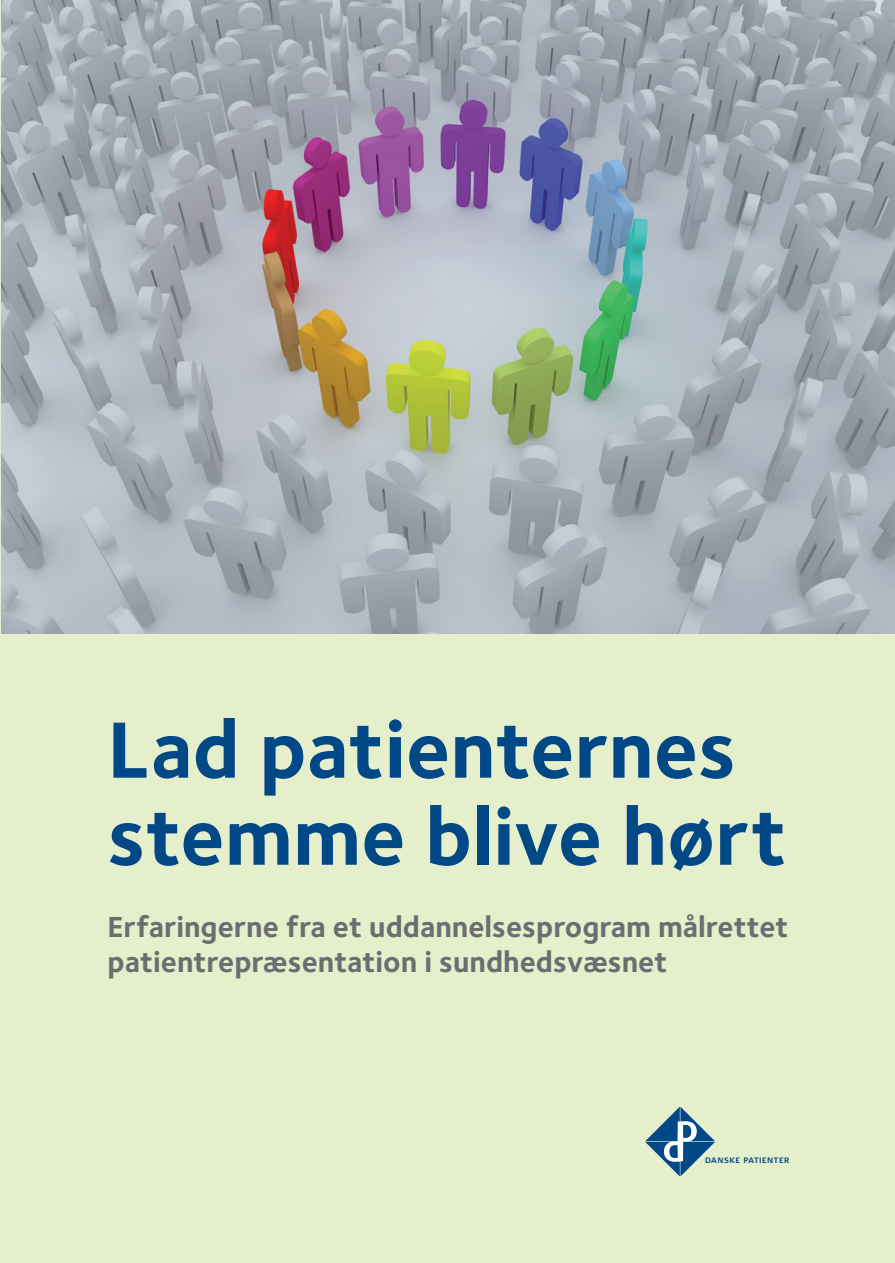
<style>
.page{position:relative;width:895px;height:1263px;background:#fff}
.page>*{position:absolute;margin:0;border:0;box-sizing:border-box;transform-origin:0 0}
.t1{font:82.5px/87px "Foundry Sterling Bold OSF";color:#014887}
.t2{font:30px/34.5px "Foundry Sterling Bold OSF";color:#6c6d70}
.t3{font:700 7.8px "Signa Normal";letter-spacing:.06em;color:#014887}
</style>
<div class="page">
<div style="left:0;top:0;width:894px;height:1263px;background:#e5efcb"></div>
<img style="left:1px;top:0;width:893px;height:634px">
<svg style="left:645px;top:1106px;width:70px;height:71px"></svg>
<h1 class="t1" style="left:107px;top:705px;width:680px">Lad patienternes stemme blive hørt</h1>
<p class="t2" style="left:107px;top:910px;width:682px">Erfaringerne fra et uddannelsesprogram målrettet patientrepræsentation i sundhedsvæsnet</p>
<p class="t3" style="left:704px;top:1156px;width:86px">DANSKE PATIENTER</p>
</div>
